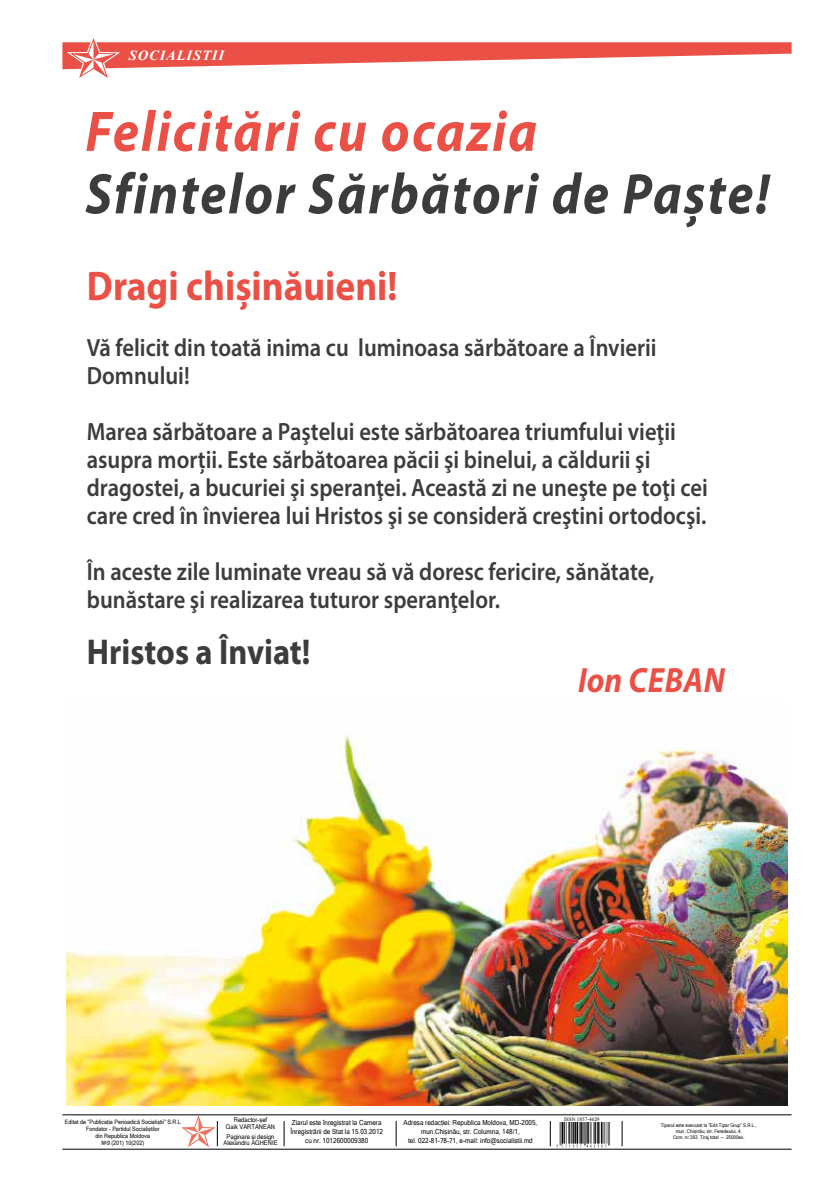
<style>
.page{position:relative;width:820px;height:1191px;background:#fff}
.page>*{position:absolute;margin:0;border:0;box-sizing:border-box;transform-origin:0 0}
.t1{font:italic 700 57.7px "Myriad Pro";letter-spacing:.04em;color:#3c3c3b;scale:.9 1}
.t2{font:italic 700 57.7px "Myriad Pro";letter-spacing:.04em;color:#ea5045;scale:.9 1}
.t3{font:700 41.5px "Myriad Pro";color:#ea5045;scale:.9 1}
.t4{font:700 36px "Myriad Pro";color:#3c3c3b;scale:.9 1}
.t5{font:italic 700 35.2px "Myriad Pro";letter-spacing:.015em;color:#ea5045;scale:.9 1}
.t6{font:600 25px/28px "Myriad Pro";color:#3c3c3b;scale:.9 1}
.t7{font:italic 700 14px "Times New Roman";letter-spacing:.06em;color:#fff;scale:1.04 1}
.t8{font:7px/9px "Microsoft Sans Serif";color:#000;text-align:center;scale:.9 1}
.t9{font:6.5px/7.4px "Microsoft Sans Serif";color:#000;text-align:center;scale:.9 1}
.t10{font:6px/7px "Microsoft Sans Serif";color:#000;text-align:center;scale:.9 1}
.t11{font:5.2px "Times New Roman";color:#000}
.t12{font:5px/6px "Microsoft Sans Serif";color:#000;text-align:center;scale:.9 1}
</style>
<div class="page">
<svg style="left:62px;top:38px;width:729px;height:40px"></svg>
<hr style="left:62px;top:1114px;width:729px;height:1px;background:#000">
<hr style="left:62px;top:1148px;width:729px;height:1px;background:#000">
<svg style="left:283px;top:1121px;width:1px;height:25px"></svg>
<svg style="left:395px;top:1121px;width:1px;height:25px"></svg>
<svg style="left:549px;top:1121px;width:1px;height:25px"></svg>
<svg style="left:621px;top:1121px;width:1px;height:25px"></svg>
<img style="left:556px;top:1122px;width:54px;height:25px">
<svg style="left:182px;top:1116px;width:36px;height:30px"></svg>
<img style="left:67px;top:734px;width:719px;height:371px">
<p class="t7" style="left:129px;top:45px;width:93px">SOCIALISTII</p>
<h1 class="t2" style="left:85px;top:94px;width:503px">Felicitări cu ocazia</h1>
<h1 class="t1" style="left:85px;top:156px;width:761px">Sfintelor Sărbători de Paște!</h1>
<h2 class="t3" style="left:87px;top:259px;width:346px">Dragi chișinăuieni!</h2>
<p class="t6" style="left:87px;top:333px;width:634px">Vă felicit din toată inima cu luminoasa sărbătoare a Învierii<br>Domnului!</p>
<p class="t6" style="left:87px;top:417px;width:691px">Marea sărbătoare a Paştelui este sărbătoarea triumfului vieţii asupra morții. Este sărbătoarea păcii şi binelui, a căldurii şi dragostei, a bucuriei şi speranţei. Această zi ne uneşte pe toţi cei care cred în învierea lui Hristos şi se consideră creştini ortodocşi.</p>
<p class="t6" style="left:87px;top:557px;width:632px">În aceste zile luminate vreau să vă doresc fericire, sănătate, bunăstare şi realizarea tuturor speranţelor.</p>
<h3 class="t4" style="left:87px;top:628px;width:250px">Hristos a Înviat!</h3>
<h3 class="t5" style="left:578px;top:657px;width:165px">Ion CEBAN</h3>
<p class="t9" style="left:226px;top:1115px;width:56px">Redactor-șef<br>Gaik VARTANEAN</p>
<p class="t12" style="left:660px;top:1122px;width:108px">Tiparul este executat la ”Edit Tipar Grup” S.R.L., mun. Chișinău, str. Feredeului, 4.</p>
<p class="t9" style="left:226px;top:1132px;width:55px">Paginare și design</p>
<p class="t12" style="left:672px;top:1134px;width:81px">Com. nr.393 Tiraj total — 25000ex.</p>
<p class="t9" style="left:223px;top:1138px;width:62px">Alexandru AGHENIE</p>
<p class="t11" style="left:564px;top:1115px;width:37px">ISSN 1857-4629</p>
<p class="t10" style="left:65px;top:1118px;width:130px">Editat de ”Publicația Perioadică Socialiștii” S.R.L<br>Fondator - Partidul Socialiştilor<br>din Republica Moldova<br>№9 (201) 10(202)</p>
<p class="t8" style="left:290px;top:1118px;width:104px">Ziarul este înregistrat la Camera<br>Înregistrării de Stat la 15.03.2012 cu nr. 1012600009380</p>
<p class="t8" style="left:403px;top:1118px;width:150px">Adresa redacţiei: Republica Moldova, MD-2005, mun.Chişinău, str. Columna, 148/1,<br>tel. 022-81-78-71, e-mail: info@socialistii.md</p>
</div>
